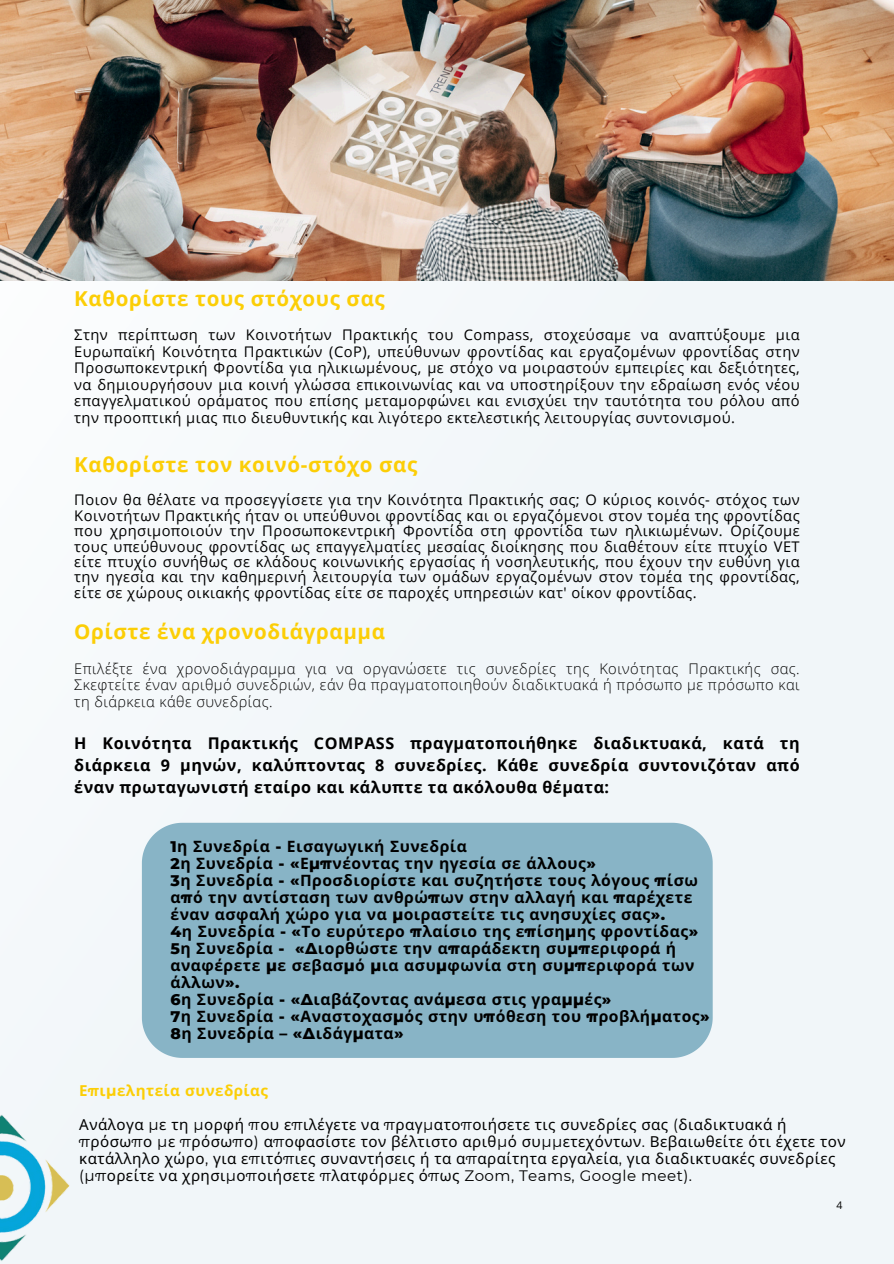
<style>
.page{position:relative;width:894px;height:1264px;background:#fff}
.page>*{position:absolute;margin:0;border:0;box-sizing:border-box;transform-origin:0 0}
.t1{font:700 20.55px "Open Sans";letter-spacing:.03em;color:#fcce06}
.t2{font:700 16.2px/22px "Open Sans";letter-spacing:.03em;color:#000;text-align:justify}
.t3{font:700 15.75px/17px "Noto Sans";letter-spacing:.03em;color:#000}
.t4{font:15.15px/16.8px "Noto Sans";letter-spacing:.03em;color:#000}
.t5{font:700 15.15px "Noto Sans";letter-spacing:.03em;color:#fcce06}
.t6{font:14.7px/15.5px "Open Sans";letter-spacing:.03em;color:#000;text-align:justify}
.t7{font:300 14.7px/16.5px "Open Sans";letter-spacing:.03em;color:#000;text-align:justify}
.t8{font:10.5px "Open Sans";color:#000}
.s1{font-family:"Montserrat";font-weight:800}
.s2{font-family:"Montserrat"}
</style>
<div class="page">
<div style="left:0;top:0;width:893px;height:1263px;background:#f1f6f9"></div>
<img style="left:0;top:0;width:893px;height:281px">
<img style="left:0;top:1115px;width:70px;height:146px">
<div style="left:142px;top:822px;width:570px;height:235px;background:#88b4c6"></div>
<p class="t1" style="left:74px;top:284px;width:312px">Καθορίστε τους στόχους σας</p>
<h1 class="t6" style="left:74px;top:326px;width:726px;line-height:16.5px">Στην περίπτωση των Κοινοτήτων Πρακτικής του Compass, στοχεύσαμε να αναπτύξουμε μια Ευρωπαϊκή Κοινότητα Πρακτικών (CoP), υπεύθυνων φροντίδας και εργαζομένων φροντίδας στην Προσωποκεντρική Φροντίδα για ηλικιωμένους, με στόχο να μοιραστούν εμπειρίες και δεξιότητες, να δημιουργήσουν μια κοινή γλώσσα επικοινωνίας και να υποστηρίξουν την εδραίωση ενός νέου επαγγελματικού οράματος που επίσης μεταμορφώνει και ενισχύει την ταυτότητα του ρόλου από την προοπτική μιας πιο διευθυντικής και λιγότερο εκτελεστικής λειτουργίας συντονισμού.</h1>
<p class="t1" style="left:74px;top:450px;width:344px">Καθορίστε τον κοινό-στόχο σας</p>
<h1 class="t6" style="left:74px;top:492px;width:726px">Ποιον θα θέλατε να προσεγγίσετε για την Κοινότητα Πρακτικής σας; Ο κύριος κοινός- στόχος των Κοινοτήτων Πρακτικής ήταν οι υπεύθυνοι φροντίδας και οι εργαζόμενοι στον τομέα της φροντίδας που χρησιμοποιούν την Προσωποκεντρική Φροντίδα στη φροντίδα των ηλικιωμένων. Ορίζουμε τους υπεύθυνους φροντίδας ως επαγγελματίες μεσαίας διοίκησης που διαθέτουν είτε πτυχίο VET είτε πτυχίο συνήθως σε κλάδους κοινωνικής εργασίας ή νοσηλευτικής, που έχουν την ευθύνη για την ηγεσία και την καθημερινή λειτουργία των ομάδων εργαζομένων στον τομέα της φροντίδας, είτε σε χώρους οικιακής φροντίδας είτε σε παροχές υπηρεσιών κατ' οίκον φροντίδας.</h1>
<p class="t1" style="left:74px;top:616px;width:312px">Ορίστε ένα χρονοδιάγραμμα</p>
<h1 class="t7" style="left:74px;top:660px;width:726px">Επιλέξτε ένα χρονοδιάγραμμα για να οργανώσετε τις συνεδρίες της Κοινότητας Πρακτικής σας.<br>Σκεφτείτε έναν αριθμό συνεδριών, εάν θα πραγματοποιηθούν διαδικτυακά ή πρόσωπο με πρόσωπο και τη διάρκεια κάθε συνεδρίας.</h1>
<p class="t2" style="left:74px;top:731px;width:726px">Η Κοινότητα Πρακτικής COMPASS πραγματοποιήθηκε διαδικτυακά, κατά τη διάρκεια 9 μηνών, καλύπτοντας 8 συνεδρίες. Κάθε συνεδρία συντονιζόταν από έναν πρωταγωνιστή εταίρο και κάλυπτε τα ακόλουθα θέματα:</p>
<p class="t3" style="left:170px;top:837px;width:540px"><span class="s1">1</span>η Συνεδρία <span class="s1">-</span> Εισαγωγική Συνεδρία<br><span class="s1">2</span>η Συνεδρία <span class="s1">- «</span>Ε<span class="s1">μπ</span>νέοντας την ηγεσία σε άλλους<span class="s1">»<br>3</span>η Συνεδρία <span class="s1">- «</span>Προσδιορίστε και συζητήστε τους λόγους <span class="s1">π</span>ίσω α<span class="s1">π</span>ό την αντίσταση των ανθρώ<span class="s1">π</span>ων στην αλλαγή και <span class="s1">π</span>αρέχετε έναν ασφαλή χώρο για να <span class="s1">μ</span>οιραστείτε τις ανησυχίες σας<span class="s1">».<br>4</span>η Συνεδρία <span class="s1">- «</span>Το ευρύτερο <span class="s1">π</span>λαίσιο της ε<span class="s1">π</span>ίση<span class="s1">μ</span>ης φροντίδας<span class="s1">» 5</span>η Συνεδρία <span class="s1">- «Δ</span>ιορθώστε την α<span class="s1">π</span>αράδεκτη συ<span class="s1">μπ</span>εριφορά ή αναφέρετε <span class="s1">μ</span>ε σεβασ<span class="s1">μ</span>ό <span class="s1">μ</span>ια ασυ<span class="s1">μ</span>φωνία στη συ<span class="s1">μπ</span>εριφορά των άλλων<span class="s1">».<br>6</span>η Συνεδρία <span class="s1">- «Δ</span>ιαβάζοντας ανά<span class="s1">μ</span>εσα στις γρα<span class="s1">μμ</span>ές<span class="s1">»<br>7</span>η Συνεδρία <span class="s1">- «</span>Αναστοχασ<span class="s1">μ</span>ός στην υ<span class="s1">π</span>όθεση του <span class="s1">π</span>ροβλή<span class="s1">μ</span>ατος<span class="s1">»</span></p>
<h2 class="t3" style="left:170px;top:1024px;width:235px"><span class="s1">8</span>η Συνεδρία <span class="s1">– «Δ</span>ιδάγ<span class="s1">μ</span>ατα<span class="s1">»</span></h2>
<h2 class="t5" style="left:79px;top:1080px;width:190px">Ε<span class="s2">π</span>ι<span class="s2">μ</span>ελητεία συνεδρίας</h2>
<p class="t4" style="left:79px;top:1115px;width:767px">Ανάλογα <span class="s2">μ</span>ε τη <span class="s2">μ</span>ορφή <span class="s2">π</span>ου ε<span class="s2">π</span>ιλέγετε να <span class="s2">π</span>ραγ<span class="s2">μ</span>ατο<span class="s2">π</span>οιήσετε τις συνεδρίες σας <span class="s2">(</span>διαδικτυακά ή <span class="s2">π</span>ρόσω<span class="s2">π</span>ο <span class="s2">μ</span>ε <span class="s2">π</span>ρόσω<span class="s2">π</span>ο<span class="s2">)</span> α<span class="s2">π</span>οφασίστε τον βέλτιστο αριθ<span class="s2">μ</span>ό συ<span class="s2">μμ</span>ετεχόντων<span class="s2">.</span> Βεβαιωθείτε ότι έχετε τον κατάλληλο χώρο<span class="s2">,</span> για ε<span class="s2">π</span>ιτό<span class="s2">π</span>ιες συναντήσεις ή τα α<span class="s2">π</span>αραίτητα εργαλεία<span class="s2">,</span> για διαδικτυακές συνεδρίες <span class="s2">(μπ</span>ορείτε να χρησι<span class="s2">μ</span>ο<span class="s2">π</span>οιήσετε <span class="s2">π</span>λατφόρ<span class="s2">μ</span>ες ό<span class="s2">π</span>ως <span class="s2">Zoom, Teams, Google meet).</span></p>
<p class="t8" style="left:836px;top:1197px;width:7px">4</p>
</div>
